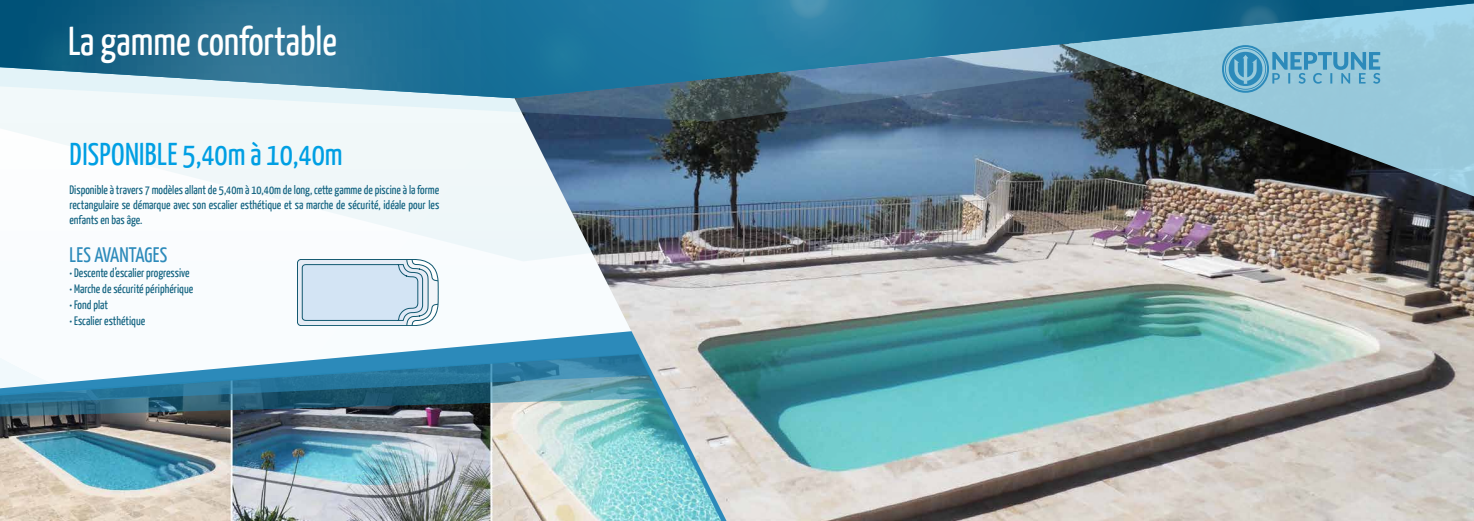
<style>
.page{position:relative;width:1474px;height:521px;background:#fff}
.page>*{position:absolute;margin:0;border:0;box-sizing:border-box;transform-origin:0 0}
.t1{font:40.25px "Yanone Kaffeesatz";color:#fff}
.t2{font:31.5px "Yanone Kaffeesatz";letter-spacing:.01em;color:#009fe3}
.t3{font:21px "Yanone Kaffeesatz";letter-spacing:.01em;color:#2c8aba}
.t4{font:12.25px/14.7px "Yanone Kaffeesatz";color:#116280;text-align:justify}
</style>
<div class="page">
<svg style="left:0;top:122px;width:465px;height:125px;fill:#f1f8f9"></svg>
<img style="left:465px;top:122px;width:1008px;height:399px">
<svg style="left:0;top:98px;width:1062px;height:24px"></svg>
<img style="left:1062px;top:98px;width:411px;height:113px">
<img style="left:0;top:0;width:1455px;height:98px">
<img style="left:277px;top:0;width:1085px;height:98px">
<svg style="left:585px;top:3px;width:13px;height:13px"></svg>
<svg style="left:1238px;top:5px;width:41px;height:41px"></svg>
<svg style="left:789px;top:0;width:41px;height:19px"></svg>
<svg style="left:391px;top:331px;width:335px;height:190px"></svg>
<img style="left:0;top:354px;width:721px;height:167px">
<img style="left:0;top:353px;width:661px;height:64px">
<svg style="left:0;top:353px;width:649px;height:52px"></svg>
<svg style="left:297px;top:259px;width:141px;height:67px;background:#c6d9e7"></svg>
<svg style="left:1221px;top:45px;width:159px;height:48px;background:#77b6d0"></svg>
<h1 class="t1" style="left:68px;top:17px;width:270px">La gamme confortable</h1>
<h2 class="t2" style="left:70px;top:135px;width:274px">DISPONIBLE 5,40m à 10,40m</h2>
<p class="t4" style="left:69px;top:182px;width:371px">Disponible à travers 7 modèles allant de 5,40m à 10,40m de long, cette gamme de piscine à la forme rectangulaire se démarque avec son escalier esthétique et sa marche de sécurité, idéale pour les enfants en bas âge.</p>
<h3 class="t3" style="left:70px;top:242px;width:99px">LES AVANTAGES</h3>
<p class="t4" style="left:69px;top:265px;width:122px">• Descente d’escalier progressive</p>
<p class="t4" style="left:69px;top:281px;width:125px">• Marche de sécurité périphérique</p>
<p class="t4" style="left:69px;top:297px;width:40px">• Fond plat</p>
<p class="t4" style="left:69px;top:313px;width:77px">• Escalier esthétique</p>
</div>
